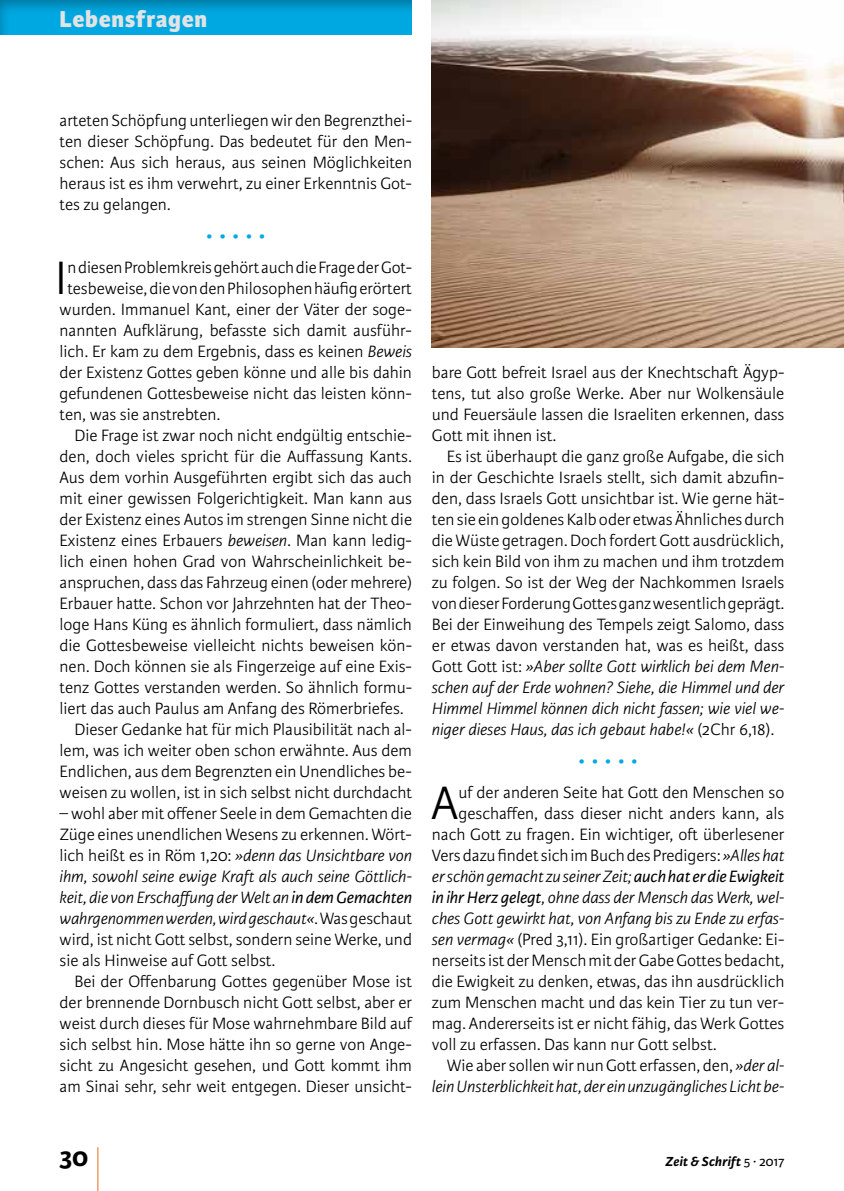
<style>
.page{position:relative;width:844px;height:1191px;background:#fff}
.page>*{position:absolute;margin:0;border:0;box-sizing:border-box;transform-origin:0 0}
.t1{font:300 59.5px "Karmina Sans Basic";color:#df7427;scale:.29 1}
.t2{font:300 49.88px "Karmina Sans Basic";color:#000}
.t3{font:700 28px "Karmina Sans Basic";color:#000}
.t4{font:800 24.5px "Karmina Sans Basic";letter-spacing:.025em;color:#e2e3e4}
.t5{font:300 17.5px/21px "Karmina Sans Basic";color:#000;text-align:justify}
.t6{font:italic 300 17.5px "Karmina Sans Basic";color:#000}
.t7{font:300 17.5px "Karmina Sans Basic";color:#00a8e1}
.t8{font:italic 700 14px "Karmina Sans Basic";letter-spacing:.015em;color:#000}
.s1{font-style:italic}
.s2{font-weight:400;font-style:italic}
.s3{font-weight:400}
.s4{font-weight:400;font-style:normal}
</style>
<div class="page">
<div style="left:0;top:0;width:413px;height:35px;background:#000;opacity:.3"></div>
<img style="left:432px;top:0;width:411px;height:347px">
<h3 class="t4" style="left:60px;top:4px;width:149px">Lebensfragen</h3>
<p class="t5" style="left:60px;top:110px;width:354px">arteten Schöpfung unterliegen wir den Begrenzthei&shy;ten dieser Schöpfung. Das bedeutet für den Men&shy;schen: Aus sich heraus, aus seinen Möglichkeiten heraus ist es ihm verwehrt, zu einer Erkenntnis Got&shy;tes zu gelangen.</p>
<p class="t7" style="left:206px;top:227px;width:60px">• • • • •</p>
<h2 class="t2" style="left:55px;top:251px;width:14px">I</h2>
<p class="t5" style="left:67px;top:257px;width:346px">n diesen Problemkreis gehört auch die Frage der Got-</p>
<p class="t5" style="left:67px;top:278px;width:346px">tesbeweise, die von den Philosophen häufig erörtert</p>
<p class="t5" style="left:60px;top:299px;width:354px">wurden. Immanuel Kant, einer der Väter der soge-</p>
<p class="t5" style="left:60px;top:320px;width:354px">nannten Aufklärung, befasste sich damit ausführ-</p>
<p class="t5" style="left:60px;top:341px;width:354px">lich. Er kam zu dem Ergebnis, dass es keinen <span class="s1">Beweis</span></p>
<p class="t5" style="left:60px;top:362px;width:354px">der Existenz Gottes geben könne und alle bis dahin</p>
<p class="t5" style="left:60px;top:383px;width:354px">gefundenen Gottesbeweise nicht das leisten könn-</p>
<p class="t5" style="left:60px;top:404px;width:162px">ten, was sie anstrebten.</p>
<p class="t5" style="left:74px;top:425px;width:339px">Die Frage ist zwar noch nicht endgültig entschie-</p>
<p class="t5" style="left:60px;top:446px;width:354px">den, doch vieles spricht für die Auffassung Kants.</p>
<p class="t5" style="left:60px;top:467px;width:354px">Aus dem vorhin Ausgeführten ergibt sich das auch</p>
<p class="t5" style="left:60px;top:488px;width:354px">mit einer gewissen Folgerichtigkeit. Man kann aus</p>
<p class="t5" style="left:60px;top:509px;width:354px">der Existenz eines Autos im strengen Sinne nicht die</p>
<p class="t5" style="left:60px;top:530px;width:354px">Existenz eines Erbauers <span class="s1">beweisen</span>. Man kann ledig-</p>
<p class="t5" style="left:60px;top:551px;width:354px">lich einen hohen Grad von Wahrscheinlichkeit be-</p>
<p class="t5" style="left:60px;top:572px;width:354px">anspruchen, dass das Fahrzeug einen (oder mehrere)</p>
<p class="t5" style="left:60px;top:593px;width:354px">Erbauer hatte. Schon vor Jahrzehnten hat der Theo-</p>
<p class="t5" style="left:60px;top:614px;width:354px">loge Hans Küng es ähnlich formuliert, dass nämlich</p>
<p class="t5" style="left:60px;top:635px;width:354px">die Gottesbeweise vielleicht nichts beweisen kön-</p>
<p class="t5" style="left:60px;top:656px;width:354px">nen. Doch können sie als Fingerzeige auf eine Exis-</p>
<p class="t5" style="left:60px;top:677px;width:354px">tenz Gottes verstanden werden. So ähnlich formu-</p>
<p class="t5" style="left:60px;top:698px;width:345px">liert das auch Paulus am Anfang des Römerbriefes.</p>
<p class="t5" style="left:74px;top:719px;width:339px">Dieser Gedanke hat für mich Plausibilität nach al-</p>
<p class="t5" style="left:60px;top:740px;width:354px">lem, was ich weiter oben schon erwähnte. Aus dem</p>
<p class="t5" style="left:60px;top:761px;width:354px">Endlichen, aus dem Begrenzten ein Unendliches be-</p>
<p class="t5" style="left:60px;top:782px;width:354px">weisen zu wollen, ist in sich selbst nicht durchdacht</p>
<p class="t5" style="left:60px;top:803px;width:354px">– wohl aber mit offener Seele in dem Gemachten die Züge eines unendlichen Wesens zu erkennen. Wört&shy;lich heißt es in Röm 1,20: <span class="s1">»denn das Unsichtbare von ihm, sowohl seine ewige Kraft als auch seine Göttlich&shy;keit, die von Erschaffung der Welt an</span> <span class="s2">in dem Gemachten </span><span class="s1">wahrgenommen werden, wird geschaut«</span>. Was geschaut wird, ist nicht Gott selbst, sondern seine Werke, und sie als Hinweise auf Gott selbst.</p>
<p class="t5" style="left:60px;top:971px;width:354px;text-indent:15px">Bei der Offenbarung Gottes gegenüber Mose ist der brennende Dornbusch nicht Gott selbst, aber er weist durch dieses für Mose wahrnehmbare Bild auf sich selbst hin. Mose hätte ihn so gerne von Ange&shy;sicht zu Angesicht gesehen, und Gott kommt ihm am Sinai sehr, sehr weit entgegen. Dieser unsicht-</p>
<p class="t5" style="left:432px;top:362px;width:354px">bare Gott befreit Israel aus der Knechtschaft Ägyp&shy;tens, tut also große Werke. Aber nur Wolkensäule und Feuersäule lassen die Israeliten erkennen, dass Gott mit ihnen ist.</p>
<p class="t5" style="left:432px;top:446px;width:354px;text-indent:15px">Es ist überhaupt die ganz große Aufgabe, die sich in der Geschichte Israels stellt, sich damit abzufin&shy;den, dass Israels Gott unsichtbar ist. Wie gerne hät&shy;ten sie ein goldenes Kalb oder etwas Ähnliches durch die Wüste getragen. Doch fordert Gott ausdrücklich, sich kein Bild von ihm zu machen und ihm trotzdem zu folgen. So ist der Weg der Nachkommen Israels von dieser Forderung Gottes ganz wesentlich geprägt.<br>Bei der Einweihung des Tempels zeigt Salomo, dass er etwas davon verstanden hat, was es heißt, dass Gott Gott ist: <span class="s1">»Aber sollte Gott wirklich bei dem Men&shy;schen auf der Erde wohnen? Siehe, die Himmel und der Himmel Himmel können dich nicht fassen; wie viel we&shy;niger dieses Haus, das ich gebaut habe!«</span> (2Chr 6,18).</p>
<p class="t7" style="left:578px;top:752px;width:60px">• • • • •</p>
<h2 class="t2" style="left:431px;top:776px;width:29px">A</h2>
<p class="t5" style="left:458px;top:782px;width:327px">uf der anderen Seite hat Gott den Menschen so</p>
<p class="t5" style="left:458px;top:803px;width:327px">geschaffen, dass dieser nicht anders kann, als</p>
<p class="t5" style="left:432px;top:824px;width:354px">nach Gott zu fragen. Ein wichtiger, oft überlesener</p>
<p class="t5" style="left:432px;top:845px;width:354px">Vers dazu findet sich im Buch des Predigers: <span class="s1">»Alles hat</span></p>
<p class="t6" style="left:432px;top:867px;width:354px">er schön gemacht zu seiner Zeit; <span class="s3">auch hat er die Ewigkeit</span></p>
<p class="t6" style="left:432px;top:888px;width:354px"><span class="s3">in ihr Herz gelegt</span>, ohne dass der Mensch das Werk, wel-</p>
<p class="t6" style="left:432px;top:909px;width:354px">ches Gott gewirkt hat, von Anfang bis zu Ende zu erfas-</p>
<p class="t5" style="left:432px;top:929px;width:354px"><span class="s1">sen vermag«</span> (Pred 3,11). Ein großartiger Gedanke: Ei-</p>
<p class="t5" style="left:432px;top:950px;width:354px">nerseits ist der Mensch mit der Gabe Gottes bedacht,</p>
<p class="t5" style="left:432px;top:971px;width:354px">die Ewigkeit zu denken, etwas, das ihn ausdrücklich</p>
<p class="t5" style="left:432px;top:992px;width:354px">zum Menschen macht und das kein Tier zu tun ver-</p>
<p class="t5" style="left:432px;top:1013px;width:354px">mag. Andererseits ist er nicht fähig, das Werk Gottes</p>
<p class="t5" style="left:432px;top:1034px;width:286px">voll zu erfassen. Das kann nur Gott selbst.</p>
<p class="t5" style="left:446px;top:1055px;width:339px">Wie aber sollen wir nun Gott erfassen, den, <span class="s1">»der al-</span></p>
<p class="t6" style="left:432px;top:1077px;width:354px">lein Unsterblichkeit hat, der ein unzugängliches Licht be-</p>
<h3 class="t3" style="left:60px;top:1141px;width:30px">30</h3>
<h1 class="t1" style="left:96px;top:1140px;width:17px">|</h1>
<p class="t8" style="left:665px;top:1153px;width:120px">Zeit &amp; Schrift <span class="s4">5 ∙ 2017</span></p>
</div>
